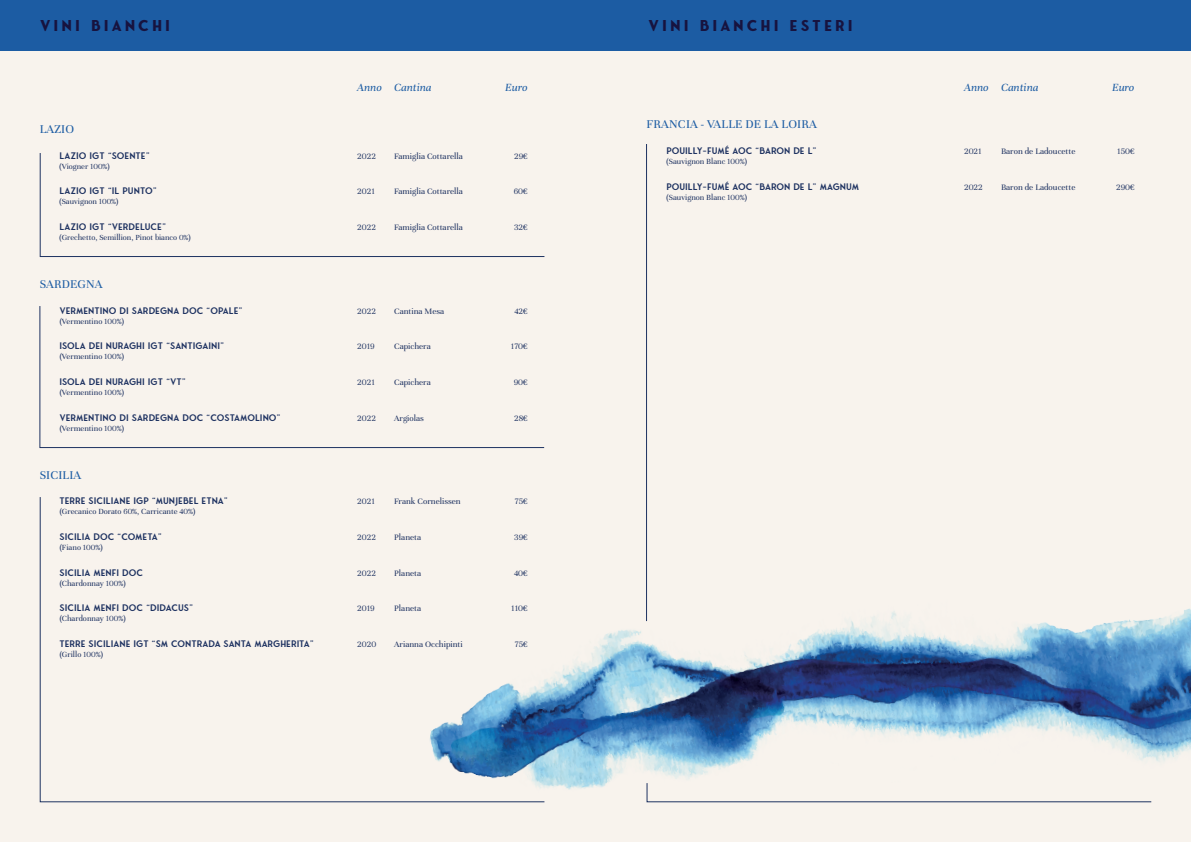
<style>
.page{position:relative;width:1191px;height:842px;background:#f8f3ed}
.page>*{position:absolute;margin:0;border:0;box-sizing:border-box;transform-origin:0 0}
.t1{font:700 15px "Fonseca";letter-spacing:.2em;color:#17133f}
.Testo_Menù_basic{font:13px "Unna";letter-spacing:.01em;color:#1c5ca3}
.Description_title{font:italic 12px "Unna";color:#1c5ca3}
.Paragraph_tab{font:9.1px "Fonseca";color:#1e3261}
.Paragraph_tab-2{font:9.1px "Unna";color:#1e3261}
.Basic_ENG{font:8.6px "Unna";color:#1e3261}
.Basic_ENG-2{font:8.5px "Unna";color:#1e3261}
</style>
<div class="page">
<div style="left:0;top:0;width:1191px;height:51px;background:#1c5ca3"></div>
<svg style="left:39px;top:497px;width:387px;height:306px"></svg>
<svg style="left:39px;top:306px;width:506px;height:143px"></svg>
<svg style="left:39px;top:153px;width:506px;height:104px"></svg>
<img style="left:426px;top:608px;width:765px;height:195px">
<hr style="left:646px;top:144px;width:1px;height:477px;background:#1e3261">
<p class="t1" style="left:40px;top:17px;width:132px">VINI BIANCHI</p>
<p class="t1" style="left:648px;top:17px;width:206px">VINI BIANCHI ESTERI</p>
<p class="Description_title" style="left:357px;top:81px;width:76px">Anno Cantina</p>
<p class="Description_title" style="left:505px;top:81px;width:24px">Euro</p>
<p class="Description_title" style="left:964px;top:81px;width:76px">Anno Cantina</p>
<p class="Description_title" style="left:1112px;top:81px;width:24px">Euro</p>
<p class="Testo_Menù_basic" style="left:40px;top:121px;width:36px">LAZIO</p>
<p class="Paragraph_tab" style="left:60px;top:150px;width:92px">LAZIO IGT “SOENTE”</p>
<p class="Paragraph_tab-2" style="left:357px;top:151px;width:20px">2022</p>
<p class="Paragraph_tab-2" style="left:394px;top:151px;width:70px">Famiglia Cottarella</p>
<p class="Paragraph_tab-2" style="left:514px;top:151px;width:15px">29€</p>
<p class="Basic_ENG-2" style="left:60px;top:161px;width:52px">(Viogner 100%)</p>
<p class="Paragraph_tab" style="left:60px;top:186px;width:99px">LAZIO IGT “IL PUNTO”</p>
<p class="Paragraph_tab-2" style="left:357px;top:186px;width:19px">2021</p>
<p class="Paragraph_tab-2" style="left:394px;top:186px;width:70px">Famiglia Cottarella</p>
<p class="Paragraph_tab-2" style="left:514px;top:186px;width:15px">60€</p>
<p class="Basic_ENG-2" style="left:60px;top:197px;width:60px">(Sauvignon 100%)</p>
<p class="Paragraph_tab" style="left:60px;top:221px;width:108px">LAZIO IGT “VERDELUCE”</p>
<p class="Paragraph_tab-2" style="left:357px;top:222px;width:20px">2022</p>
<p class="Paragraph_tab-2" style="left:394px;top:222px;width:70px">Famiglia Cottarella</p>
<p class="Paragraph_tab-2" style="left:514px;top:222px;width:15px">32€</p>
<p class="Basic_ENG-2" style="left:60px;top:233px;width:133px">(Grechetto, Semillion, Pinot bianco 0%)</p>
<p class="Testo_Menù_basic" style="left:40px;top:277px;width:64px">SARDEGNA</p>
<p class="Paragraph_tab" style="left:60px;top:305px;width:185px">VERMENTINO DI SARDEGNA DOC “OPALE”</p>
<p class="Paragraph_tab-2" style="left:357px;top:306px;width:20px">2022</p>
<p class="Paragraph_tab-2" style="left:394px;top:306px;width:52px">Cantina Mesa</p>
<p class="Paragraph_tab-2" style="left:514px;top:306px;width:15px">42€</p>
<p class="Basic_ENG" style="left:60px;top:316px;width:66px">(Vermentino 100%)</p>
<p class="Paragraph_tab" style="left:60px;top:341px;width:166px">ISOLA DEI NURAGHI IGT “SANTIGAINI”</p>
<p class="Paragraph_tab-2" style="left:357px;top:341px;width:19px">2019</p>
<p class="Paragraph_tab-2" style="left:394px;top:341px;width:38px">Capichera</p>
<p class="Paragraph_tab-2" style="left:511px;top:341px;width:18px">170€</p>
<p class="Basic_ENG" style="left:60px;top:352px;width:66px">(Vermentino 100%)</p>
<p class="Paragraph_tab" style="left:60px;top:376px;width:128px">ISOLA DEI NURAGHI IGT “VT”</p>
<p class="Paragraph_tab-2" style="left:357px;top:377px;width:19px">2021</p>
<p class="Paragraph_tab-2" style="left:394px;top:377px;width:38px">Capichera</p>
<p class="Paragraph_tab-2" style="left:514px;top:377px;width:15px">90€</p>
<p class="Basic_ENG" style="left:60px;top:387px;width:66px">(Vermentino 100%)</p>
<p class="Paragraph_tab" style="left:60px;top:412px;width:223px">VERMENTINO DI SARDEGNA DOC “COSTAMOLINO”</p>
<p class="Paragraph_tab-2" style="left:357px;top:413px;width:20px">2022</p>
<p class="Paragraph_tab-2" style="left:394px;top:413px;width:31px">Argiolas</p>
<p class="Paragraph_tab-2" style="left:514px;top:413px;width:15px">28€</p>
<p class="Basic_ENG" style="left:60px;top:423px;width:66px">(Vermentino 100%)</p>
<p class="Testo_Menù_basic" style="left:40px;top:467px;width:43px">SICILIA</p>
<p class="Paragraph_tab" style="left:60px;top:496px;width:170px">TERRE SICILIANE IGP “MUNJEBEL ETNA”</p>
<p class="Paragraph_tab-2" style="left:357px;top:496px;width:19px">2021</p>
<p class="Paragraph_tab-2" style="left:394px;top:496px;width:68px">Frank Cornelissen</p>
<p class="Paragraph_tab-2" style="left:515px;top:496px;width:14px">75€</p>
<p class="Basic_ENG" style="left:60px;top:507px;width:137px">(Grecanico Dorato 60%, Carricante 40%)</p>
<p class="Paragraph_tab" style="left:60px;top:531px;width:104px">SICILIA DOC “COMETA”</p>
<p class="Paragraph_tab-2" style="left:357px;top:532px;width:20px">2022</p>
<p class="Paragraph_tab-2" style="left:394px;top:532px;width:28px">Planeta</p>
<p class="Paragraph_tab-2" style="left:514px;top:532px;width:15px">39€</p>
<p class="Basic_ENG" style="left:60px;top:543px;width:44px">(Fiano 100%)</p>
<p class="Paragraph_tab" style="left:60px;top:567px;width:85px">SICILIA MENFI DOC</p>
<p class="Paragraph_tab-2" style="left:357px;top:568px;width:20px">2022</p>
<p class="Paragraph_tab-2" style="left:394px;top:568px;width:28px">Planeta</p>
<p class="Paragraph_tab-2" style="left:514px;top:568px;width:15px">40€</p>
<p class="Basic_ENG" style="left:60px;top:578px;width:67px">(Chardonnay 100%)</p>
<p class="Paragraph_tab" style="left:60px;top:603px;width:135px">SICILIA MENFI DOC “DIDACUS”</p>
<p class="Paragraph_tab-2" style="left:357px;top:603px;width:19px">2019</p>
<p class="Paragraph_tab-2" style="left:394px;top:603px;width:28px">Planeta</p>
<p class="Paragraph_tab-2" style="left:511px;top:603px;width:18px">110€</p>
<p class="Basic_ENG" style="left:60px;top:614px;width:67px">(Chardonnay 100%)</p>
<p class="Paragraph_tab" style="left:60px;top:638px;width:256px">TERRE SICILIANE IGT “SM CONTRADA SANTA MARGHERITA”</p>
<p class="Paragraph_tab-2" style="left:357px;top:639px;width:20px">2020</p>
<p class="Paragraph_tab-2" style="left:394px;top:639px;width:70px">Arianna Occhipinti</p>
<p class="Paragraph_tab-2" style="left:515px;top:639px;width:14px">75€</p>
<p class="Basic_ENG" style="left:60px;top:649px;width:45px">(Grillo 100%)</p>
<p class="Testo_Menù_basic" style="left:646px;top:117px;width:172px">FRANCIA - VALLE DE LA LOIRA</p>
<p class="Paragraph_tab" style="left:666px;top:145px;width:152px">POUILLY-FUMÉ AOC “BARON DE L”</p>
<p class="Paragraph_tab-2" style="left:964px;top:146px;width:19px">2021</p>
<p class="Paragraph_tab-2" style="left:1001px;top:146px;width:76px">Baron de Ladoucette</p>
<p class="Paragraph_tab-2" style="left:1117px;top:146px;width:19px">150€</p>
<p class="Basic_ENG" style="left:666px;top:157px;width:82px">(Sauvignon Blanc 100%)</p>
<p class="Paragraph_tab" style="left:666px;top:181px;width:194px">POUILLY-FUMÉ AOC “BARON DE L” MAGNUM</p>
<p class="Paragraph_tab-2" style="left:964px;top:182px;width:20px">2022</p>
<p class="Paragraph_tab-2" style="left:1001px;top:182px;width:76px">Baron de Ladoucette</p>
<p class="Paragraph_tab-2" style="left:1116px;top:182px;width:20px">290€</p>
<p class="Basic_ENG" style="left:666px;top:192px;width:82px">(Sauvignon Blanc 100%)</p>
</div>
